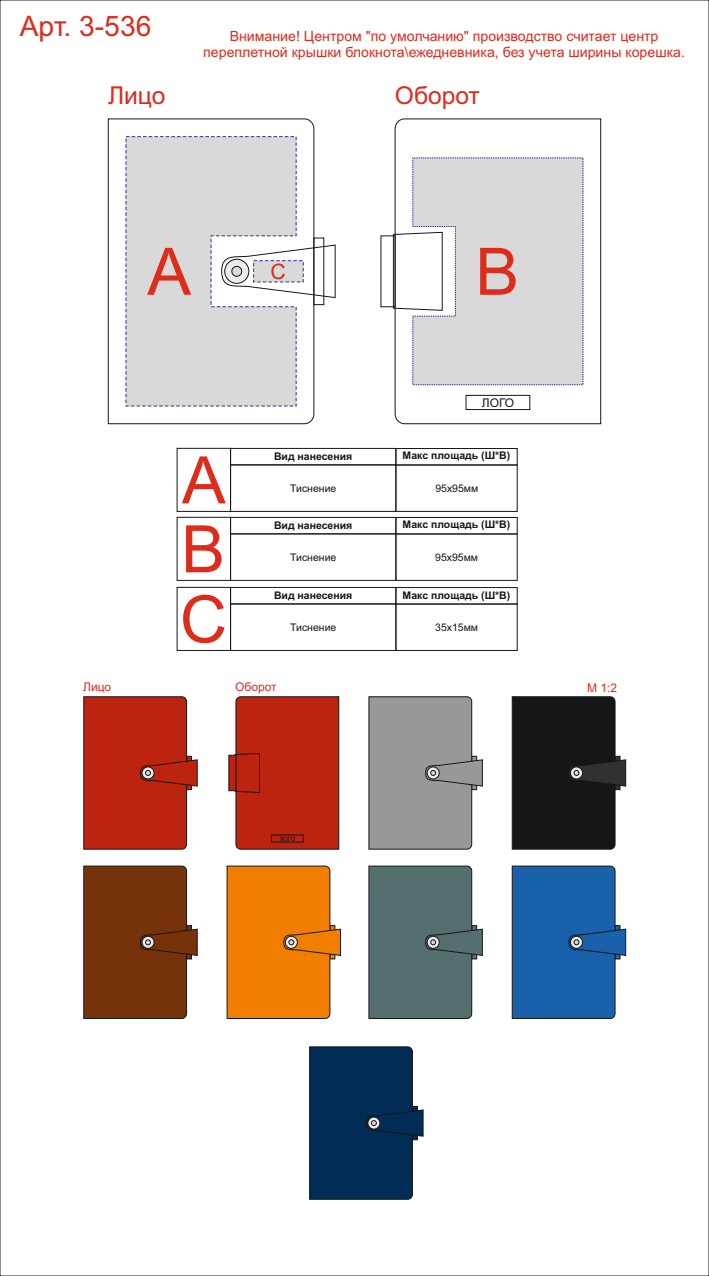
<style>
.page{position:relative;width:709px;height:1276px;background:#fff}
.page>*{position:absolute;margin:0;border:0;box-sizing:border-box;transform-origin:0 0}
.t1{font:65.55px "Arial";color:#dd2b1c}
.t2{font:28.2px "Arial";color:#dd2b1c}
.t3{font:24.6px "Arial";color:#dd2b1c}
.t4{font:21.3px "Arial";color:#dd2b1c}
.t5{font:14.15px/15.8px "Arial";color:#dd2b1c;text-align:center}
.t6{font:12px "Arial";color:#dd2b1c}
.t7{font:12px "Arial";color:#151616}
.t8{font:700 10.5px "Arial";color:#151616}
.t9{font:10.5px "Arial";color:#151616}
.t10{font:6px "Arial";color:#151616}
</style>
<div class="page">
<svg style="left:108px;top:119px;width:206px;height:305px"></svg>
<svg style="left:125px;top:136px;width:172px;height:271px;fill:#d9d9da"></svg>
<svg style="left:221px;top:245px;width:114px;height:53px"></svg>
<svg style="left:395px;top:119px;width:206px;height:305px"></svg>
<svg style="left:393px;top:232px;width:19px;height:79px"></svg>
<div style="left:381px;top:236px;width:14px;height:71px;border:1px solid #151616"></div>
<svg style="left:412px;top:158px;width:171px;height:227px;fill:#d9d9da"></svg>
<div style="left:466px;top:395px;width:64px;height:15px;border:1px solid #151616"></div>
<svg style="left:309px;top:1046px;width:114px;height:153px"></svg>
<svg style="left:83px;top:696px;width:114px;height:153px"></svg>
<svg style="left:83px;top:866px;width:114px;height:152px"></svg>
<svg style="left:227px;top:866px;width:114px;height:152px"></svg>
<svg style="left:368px;top:696px;width:114px;height:153px"></svg>
<svg style="left:512px;top:696px;width:114px;height:153px"></svg>
<svg style="left:368px;top:866px;width:114px;height:152px"></svg>
<svg style="left:512px;top:866px;width:114px;height:152px"></svg>
<svg style="left:228px;top:696px;width:111px;height:153px"></svg>
<div style="left:230px;top:448px;width:166px;height:17px;border:1px solid #151616"></div>
<div style="left:395px;top:448px;width:122px;height:17px;border:1px solid #151616"></div>
<div style="left:177px;top:448px;width:54px;height:64px;border:1px solid #151616"></div>
<div style="left:230px;top:464px;width:166px;height:48px;border:1px solid #151616"></div>
<div style="left:395px;top:464px;width:122px;height:48px;border:1px solid #151616"></div>
<div style="left:230px;top:517px;width:166px;height:17px;border:1px solid #151616"></div>
<div style="left:395px;top:517px;width:122px;height:17px;border:1px solid #151616"></div>
<div style="left:177px;top:517px;width:54px;height:64px;border:1px solid #151616"></div>
<div style="left:230px;top:533px;width:166px;height:48px;border:1px solid #151616"></div>
<div style="left:395px;top:533px;width:122px;height:48px;border:1px solid #151616"></div>
<div style="left:230px;top:587px;width:166px;height:17px;border:1px solid #151616"></div>
<div style="left:395px;top:587px;width:122px;height:17px;border:1px solid #151616"></div>
<div style="left:177px;top:587px;width:54px;height:64px;border:1px solid #151616"></div>
<div style="left:230px;top:603px;width:166px;height:48px;border:1px solid #151616"></div>
<div style="left:395px;top:603px;width:122px;height:48px;border:1px solid #151616"></div>
<h2 class="t2" style="left:20px;top:15px;width:133px">Арт. 3-536</h2>
<p class="t5" style="left:203px;top:30px;width:483px">Внимание! Центром "по умолчанию" производство считает центр переплетной крышки блокнота\ежедневника, без учета ширины корешка.</p>
<h3 class="t3" style="left:108px;top:86px;width:59px">Лицо</h3>
<h3 class="t3" style="left:395px;top:86px;width:86px">Оборот</h3>
<h1 class="t1" style="left:147px;top:247px;width:45px">A</h1>
<h1 class="t1" style="left:475px;top:247px;width:45px">B</h1>
<h3 class="t4" style="left:271px;top:263px;width:17px">С</h3>
<p class="t7" style="left:482px;top:398px;width:34px">ЛОГО</p>
<h1 class="t1" style="left:182px;top:455px;width:45px">A</h1>
<p class="t8" style="left:274px;top:452px;width:80px">Вид нанесения</p>
<p class="t8" style="left:402px;top:452px;width:109px">Макс площадь (Ш*В)</p>
<p class="t9" style="left:290px;top:484px;width:48px">Тиснение</p>
<p class="t9" style="left:435px;top:484px;width:44px">95х95мм</p>
<h1 class="t1" style="left:181px;top:524px;width:45px">B</h1>
<p class="t8" style="left:274px;top:521px;width:80px">Вид нанесения</p>
<p class="t8" style="left:402px;top:521px;width:109px">Макс площадь (Ш*В)</p>
<p class="t9" style="left:290px;top:553px;width:48px">Тиснение</p>
<p class="t9" style="left:435px;top:553px;width:44px">95х95мм</p>
<h1 class="t1" style="left:180px;top:594px;width:49px">С</h1>
<p class="t8" style="left:274px;top:591px;width:80px">Вид нанесения</p>
<p class="t8" style="left:402px;top:591px;width:109px">Макс площадь (Ш*В)</p>
<p class="t9" style="left:290px;top:623px;width:48px">Тиснение</p>
<p class="t9" style="left:435px;top:623px;width:44px">35х15мм</p>
<p class="t6" style="left:83px;top:682px;width:29px">Лицо</p>
<p class="t6" style="left:235px;top:682px;width:43px">Оборот</p>
<p class="t10" style="left:279px;top:836px;width:18px">ЛОГО</p>
<p class="t6" style="left:587px;top:683px;width:32px">М 1:2</p>
</div>
